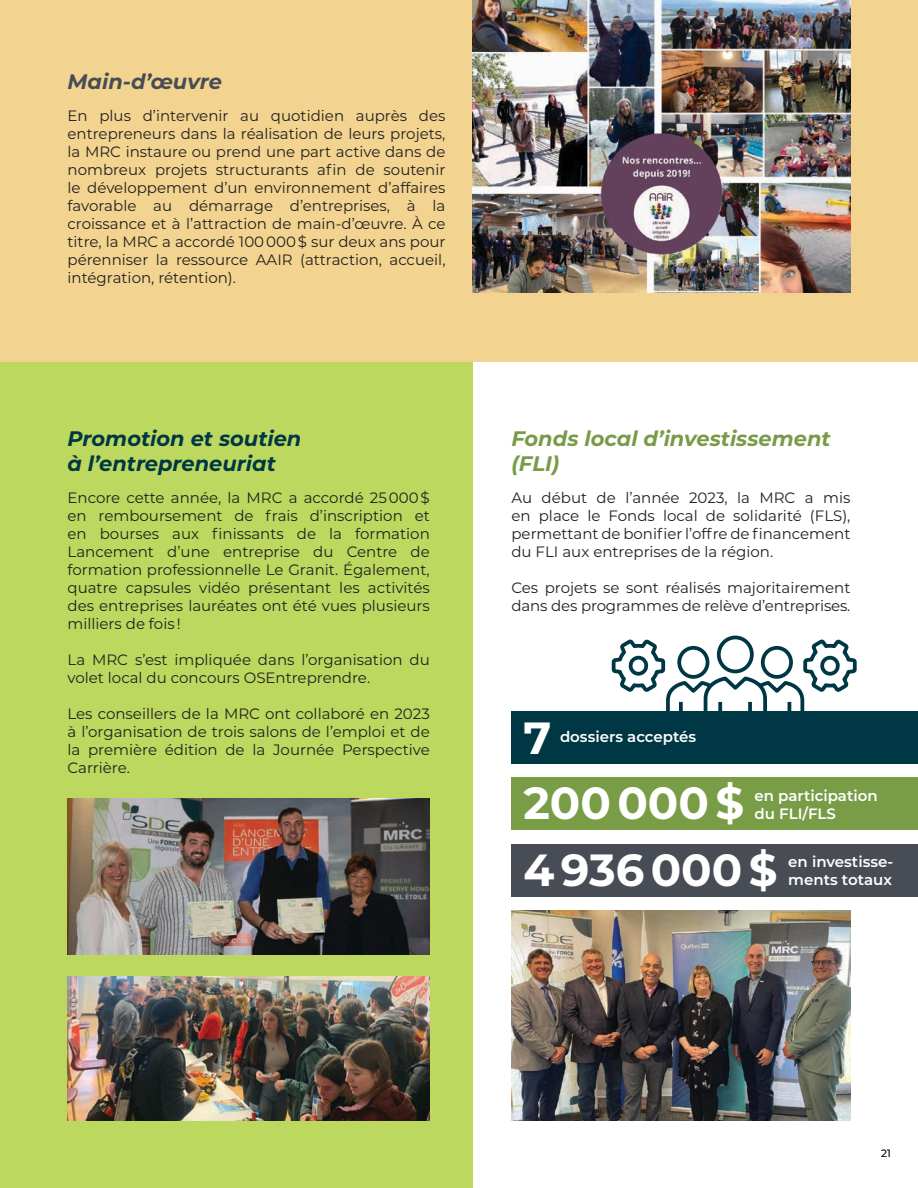
<style>
.page{position:relative;width:918px;height:1188px;background:#fff}
.page>*{position:absolute;margin:0;border:0;box-sizing:border-box;transform-origin:0 0}
.t1{font:700 45px "Montserrat";color:#fff}
.t2{font:italic 700 21px/25.2px "Montserrat";color:#003744}
.t3{font:italic 700 21px/25.2px "Montserrat";color:#789b48}
.t4{font:italic 700 21px "Montserrat";color:#474c55}
.t5{font:15px/18px "Montserrat";color:#231f20;text-align:justify}
.t6{font:600 15px "Montserrat";color:#fff}
.t7{font:10.5px "Montserrat";color:#231f20}
</style>
<div class="page">
<div style="left:0;top:361px;width:472px;height:827px;background:#bdd85f"></div>
<div style="left:0;top:0;width:918px;height:361px;background:#f2d490"></div>
<div style="left:511px;top:777px;width:407px;height:53px;background:#799c46"></div>
<div style="left:511px;top:711px;width:407px;height:52px;background:#003744"></div>
<img style="left:68px;top:799px;width:362px;height:155px">
<svg style="left:611px;top:635px;width:246px;height:76px"></svg>
<img style="left:472px;top:0;width:378px;height:292px">
<img style="left:68px;top:976px;width:362px;height:144px">
<img style="left:511px;top:911px;width:339px;height:209px">
<div style="left:511px;top:844px;width:407px;height:53px;background:#474c55"></div>
<h2 class="t4" style="left:68px;top:66px;width:156px">Main-d’œuvre</h2>
<p class="t5" style="left:68px;top:106px;width:380px">En plus d’intervenir au quotidien auprès des entrepreneurs dans la réalisation de leurs projets, la MRC instaure ou prend une part active dans de nombreux projets structurants afin de soutenir le développement d’un environnement d’affaires favorable au démarrage d’entreprises, à la croissance et à l’attraction de main-d’œuvre. À ce titre, la MRC a accordé 100 000 $ sur deux ans pour pérenniser la ressource AAIR (attraction, accueil, intégration, rétention).</p>
<h2 class="t2" style="left:68px;top:425px;width:235px">Promotion et soutien à l’entrepreneuriat</h2>
<p class="t5" style="left:68px;top:488px;width:364px">Encore cette année, la MRC a accordé 25 000 $ en remboursement de frais d’inscription et en bourses aux finissants de la formation Lancement d’une entreprise du Centre de formation professionnelle Le Granit. Également, quatre capsules vidéo présentant les activités des entreprises lauréates ont été vues plusieurs milliers de fois !</p>
<p class="t5" style="left:68px;top:650px;width:364px">La MRC s’est impliquée dans l’organisation du volet local du concours OSEntreprendre.</p>
<p class="t5" style="left:68px;top:704px;width:364px">Les conseillers de la MRC ont collaboré en 2023 à l’organisation de trois salons de l’emploi et de la première édition de la Journée Perspective Carrière.</p>
<h2 class="t3" style="left:511px;top:425px;width:321px">Fonds local d’investissement (FLI)</h2>
<p class="t5" style="left:511px;top:488px;width:341px">Au début de l’année 2023, la MRC a mis en place le Fonds local de solidarité (FLS), permettant de bonifier l’offre de financement du FLI aux entreprises de la région.</p>
<p class="t5" style="left:511px;top:578px;width:341px">Ces projets se sont réalisés majoritairement dans des programmes de relève d’entreprises.</p>
<h1 class="t1" style="left:523px;top:706px;width:29px">7</h1>
<p class="t6" style="left:560px;top:726px;width:138px">dossiers acceptés</p>
<h1 class="t1" style="left:523px;top:771px;width:222px">200 000 $</h1>
<p class="t6" style="left:754px;top:785px;width:125px">en participation</p>
<p class="t6" style="left:754px;top:803px;width:83px">du FLI/FLS</p>
<h1 class="t1" style="left:523px;top:838px;width:256px">4 936 000 $</h1>
<p class="t6" style="left:788px;top:851px;width:107px">en investisse-</p>
<p class="t6" style="left:788px;top:869px;width:105px">ments totaux</p>
<p class="t7" style="left:881px;top:1146px;width:11px">21</p>
</div>
